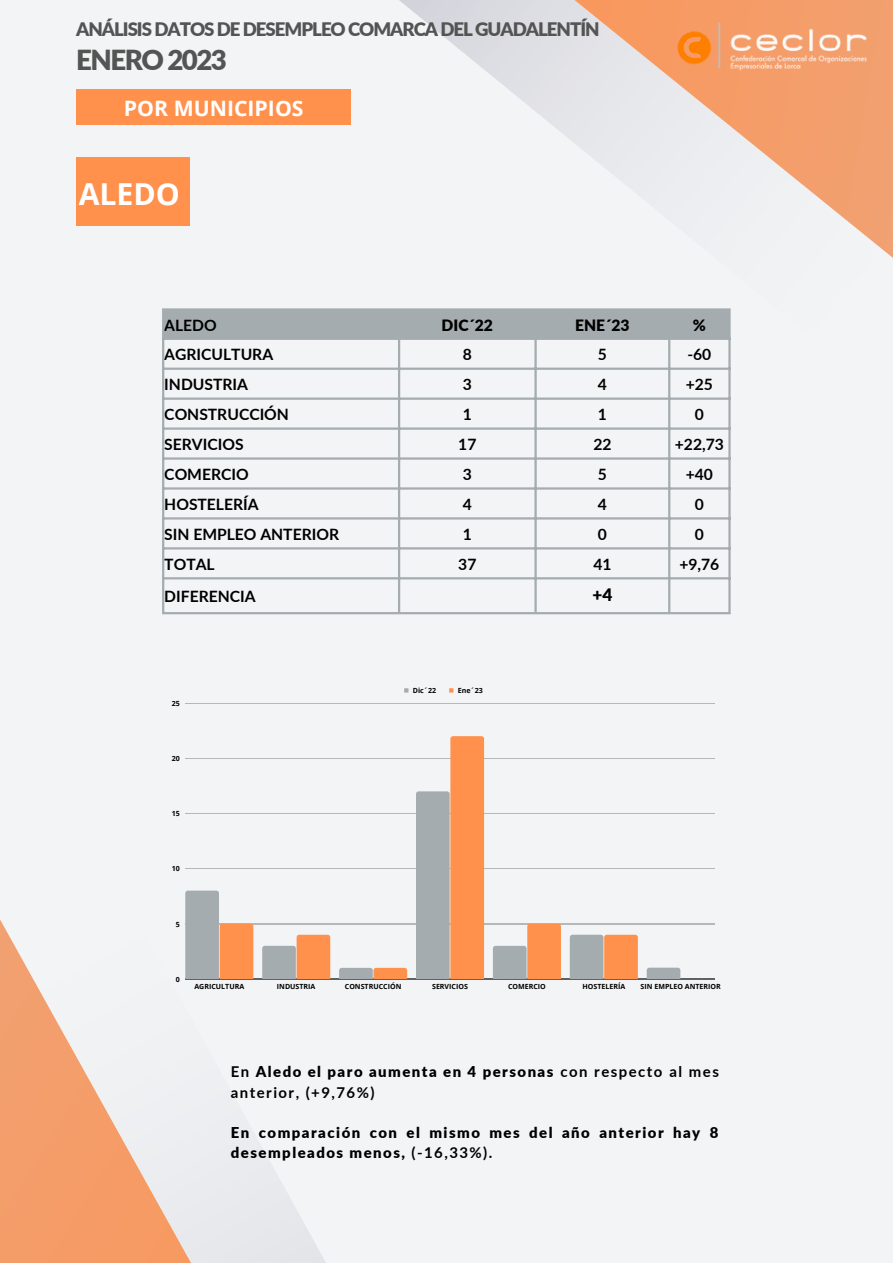
<style>
.page{position:relative;width:893px;height:1264px;background:#fff}
.page>*{position:absolute;margin:0;border:0;box-sizing:border-box;transform-origin:0 0}
.t1{font:700 30.3px "Open Sans";color:#fff}
.t2{font:900 27.6px "Lato";letter-spacing:-.055em;color:#545454}
.t3{font:700 21.3px "Open Sans";color:#fff}
.t4{font:900 18.6px "Lato";letter-spacing:-.055em;color:#545454}
.t5{font:900 17.1px "Lato";color:#000}
.t6{font:700 15.6px "Lato";color:#000}
.t7{font:900 15.6px "Lato";color:#000}
.t8{font:900 15px/20.2px "Lato";letter-spacing:.1em;color:#000}
.t9{font:700 15px/20.2px "Lato";letter-spacing:.1em;color:#000}
.t10{font:700 7.05px "Open Sans";color:#000}
.s1{font-weight:900}
.s2{font-weight:700}
</style>
<div class="page">
<div style="left:0;top:0;width:892px;height:1262px;background:#f2f4f5"></div>
<svg style="left:260px;top:924px;width:198px;height:338px"></svg>
<svg style="left:0;top:579px;width:260px;height:683px"></svg>
<svg style="left:399px;top:0;width:148px;height:439px"></svg>
<svg style="left:547px;top:0;width:345px;height:461px"></svg>
<svg style="left:404px;top:688px;width:4px;height:4px"></svg>
<svg style="left:449px;top:688px;width:4px;height:4px"></svg>
<hr style="left:185px;top:703px;width:529px;height:1px;background:#000">
<hr style="left:185px;top:758px;width:529px;height:1px;background:#000">
<hr style="left:185px;top:813px;width:529px;height:1px;background:#000">
<hr style="left:185px;top:868px;width:529px;height:1px;background:#000">
<hr style="left:185px;top:923px;width:529px;height:1px;background:#000">
<hr style="left:185px;top:978px;width:529px;height:1px;background:#000">
<svg style="left:185px;top:890px;width:34px;height:3px"></svg>
<svg style="left:262px;top:945px;width:34px;height:3px"></svg>
<svg style="left:646px;top:967px;width:34px;height:12px"></svg>
<svg style="left:220px;top:923px;width:33px;height:3px"></svg>
<svg style="left:296px;top:934px;width:34px;height:3px"></svg>
<svg style="left:339px;top:967px;width:68px;height:3px"></svg>
<svg style="left:416px;top:736px;width:68px;height:243px;background:#d8a789"></svg>
<svg style="left:493px;top:923px;width:68px;height:56px"></svg>
<svg style="left:569px;top:934px;width:68px;height:45px;background:#d2a283"></svg>
<div style="left:76px;top:89px;width:275px;height:36px;background:#ff914d"></div>
<div style="left:76px;top:157px;width:114px;height:69px;background:#ff914d"></div>
<div style="left:164px;top:310px;width:564px;height:27px;background:#a5acaf"></div>
<hr style="left:162px;top:310px;width:2px;height:302px;background:#a5acaf">
<hr style="left:398px;top:310px;width:2px;height:302px;background:#a5acaf">
<hr style="left:534px;top:310px;width:2px;height:302px;background:#a5acaf">
<hr style="left:668px;top:310px;width:2px;height:302px;background:#a5acaf">
<hr style="left:728px;top:310px;width:2px;height:302px;background:#a5acaf">
<hr style="left:162px;top:308px;width:568px;height:2px;background:#a5acaf">
<hr style="left:162px;top:337px;width:568px;height:3px;background:#a5acaf">
<hr style="left:162px;top:367px;width:568px;height:3px;background:#a5acaf">
<hr style="left:162px;top:397px;width:568px;height:3px;background:#a5acaf">
<hr style="left:162px;top:427px;width:568px;height:3px;background:#a5acaf">
<hr style="left:162px;top:457px;width:568px;height:2px;background:#a5acaf">
<hr style="left:162px;top:487px;width:568px;height:2px;background:#a5acaf">
<hr style="left:162px;top:517px;width:568px;height:2px;background:#a5acaf">
<hr style="left:162px;top:547px;width:568px;height:2px;background:#a5acaf">
<hr style="left:162px;top:577px;width:568px;height:2px;background:#a5acaf">
<hr style="left:162px;top:612px;width:568px;height:2px;background:#a5acaf">
<img style="left:666px;top:19px;width:213px;height:55px">
<p class="t4" style="left:76px;top:18px;width:524px">ANÁLISIS DATOS DE DESEMPLEO COMARCA DEL GUADALENTÍN</p>
<h2 class="t2" style="left:76px;top:43px;width:152px">ENERO 2023</h2>
<h3 class="t3" style="left:124px;top:93px;width:181px">POR MUNICIPIOS</h3>
<h1 class="t1" style="left:79px;top:172px;width:103px">ALEDO</h1>
<p class="t6" style="left:164px;top:315px;width:54px">ALEDO</p>
<p class="t7" style="left:441px;top:315px;width:53px">DIC´22</p>
<p class="t7" style="left:575px;top:315px;width:56px">ENE´23</p>
<p class="t7" style="left:692px;top:315px;width:15px">%</p>
<p class="t6" style="left:164px;top:345px;width:110px">AGRICULTURA</p>
<p class="t6" style="left:463px;top:345px;width:11px">8</p>
<p class="t6" style="left:598px;top:345px;width:11px">5</p>
<p class="t6" style="left:687px;top:345px;width:25px">-60</p>
<p class="t6" style="left:164px;top:374px;width:85px">INDUSTRIA</p>
<p class="t6" style="left:463px;top:374px;width:11px">3</p>
<p class="t6" style="left:598px;top:374px;width:11px">4</p>
<p class="t6" style="left:685px;top:374px;width:29px">+25</p>
<p class="t6" style="left:164px;top:404px;width:126px">CONSTRUCCIÓN</p>
<p class="t6" style="left:463px;top:404px;width:11px">1</p>
<p class="t6" style="left:598px;top:404px;width:11px">1</p>
<p class="t6" style="left:694px;top:404px;width:11px">0</p>
<p class="t6" style="left:164px;top:434px;width:81px">SERVICIOS</p>
<p class="t6" style="left:458px;top:434px;width:20px">17</p>
<p class="t6" style="left:593px;top:434px;width:20px">22</p>
<p class="t6" style="left:674px;top:434px;width:50px">+22,73</p>
<p class="t6" style="left:164px;top:464px;width:86px">COMERCIO</p>
<p class="t6" style="left:463px;top:464px;width:11px">3</p>
<p class="t6" style="left:598px;top:464px;width:11px">5</p>
<p class="t6" style="left:685px;top:464px;width:29px">+40</p>
<p class="t6" style="left:164px;top:494px;width:96px">HOSTELERÍA</p>
<p class="t6" style="left:463px;top:494px;width:11px">4</p>
<p class="t6" style="left:598px;top:494px;width:11px">4</p>
<p class="t6" style="left:694px;top:494px;width:11px">0</p>
<p class="t6" style="left:164px;top:524px;width:176px">SIN EMPLEO ANTERIOR</p>
<p class="t6" style="left:463px;top:524px;width:11px">1</p>
<p class="t6" style="left:598px;top:524px;width:11px">0</p>
<p class="t6" style="left:694px;top:524px;width:11px">0</p>
<p class="t6" style="left:164px;top:554px;width:52px">TOTAL</p>
<p class="t6" style="left:458px;top:554px;width:20px">37</p>
<p class="t6" style="left:593px;top:554px;width:20px">41</p>
<p class="t6" style="left:679px;top:554px;width:41px">+9,76</p>
<p class="t6" style="left:164px;top:586px;width:93px">DIFERENCIA</p>
<p class="t5" style="left:592px;top:584px;width:21px">+4</p>
<p class="t10" style="left:172px;top:698px;width:10px">25</p>
<p class="t10" style="left:172px;top:753px;width:10px">20</p>
<p class="t10" style="left:172px;top:808px;width:10px">15</p>
<p class="t10" style="left:172px;top:863px;width:10px">10</p>
<p class="t10" style="left:413px;top:685px;width:25px">Dic´22</p>
<p class="t10" style="left:458px;top:685px;width:27px">Ene´23</p>
<p class="t10" style="left:176px;top:919px;width:6px">5</p>
<p class="t10" style="left:176px;top:974px;width:6px">0</p>
<p class="t10" style="left:194px;top:981px;width:51px">AGRICULTURA</p>
<p class="t10" style="left:277px;top:981px;width:40px">INDUSTRIA</p>
<p class="t10" style="left:345px;top:981px;width:58px">CONSTRUCCIÓN</p>
<p class="t10" style="left:432px;top:981px;width:37px">SERVICIOS</p>
<p class="t10" style="left:508px;top:981px;width:39px">COMERCIO</p>
<p class="t10" style="left:582px;top:981px;width:44px">HOSTELERÍA</p>
<p class="t10" style="left:640px;top:981px;width:82px">SIN EMPLEO ANTERIOR</p>
<p class="t9" style="left:231px;top:1061px;width:489px">En <span class="s1">Aledo el paro aumenta en 4 personas</span> con respecto al mes anterior, (+9,76%)</p>
<p class="t8" style="left:231px;top:1122px;width:489px">En comparación con el mismo mes del año anterior hay 8 desempleados menos, <span class="s2">(-16,33%).</span></p>
</div>
